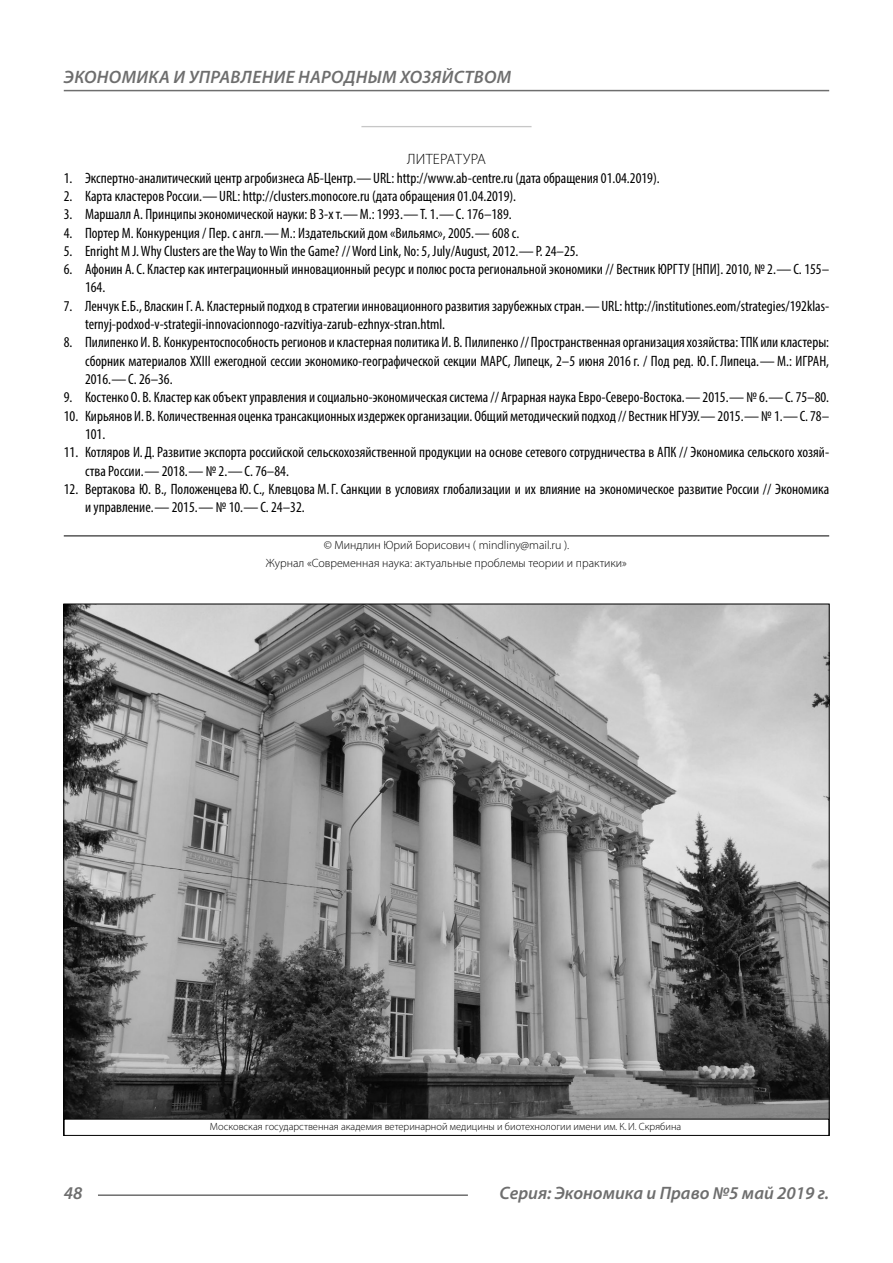
<style>
.page{position:relative;width:893px;height:1263px;background:#fff}
.page>*{position:absolute;margin:0;border:0;box-sizing:border-box;transform-origin:0 0}
.t1{font:italic 600 18px "Myriad Pro";color:#6e6e6e}
.t2{font:condensed 15px/18.3px "Myriad Pro";color:#000}
.Literature{font:300 15px "Myriad Pro";letter-spacing:.02em;color:#000}
.Copy{font:300 12px/18.3px "Myriad Pro";color:#000;text-align:center}
.Author-doc{font:300 10.5px "Myriad Pro";color:#000}
.s1{color:#fff}
</style>
<div class="page">
<svg style="left:361px;top:126px;width:170px;height:6px"></svg>
<hr style="left:64px;top:535px;width:765px;height:1px;background:#000">
<hr style="left:98px;top:1194px;width:370px;height:2px;background:#6e6e6e">
<hr style="left:64px;top:90px;width:765px;height:1px;background:#6e6e6e">
<img style="left:65px;top:606px;width:763px;height:513px">
<div style="left:64px;top:1119px;width:765px;height:17px;border:1px solid #000"></div>
<p class="t1" style="left:64px;top:66px;width:24px">Экономика</p>
<p class="t1" style="left:174px;top:66px;width:37px">и управление</p>
<p class="t1" style="left:298px;top:66px;width:13px">народн</p>
<p class="t1" style="left:368px;top:66px;width:44px">ым хозя</p>
<p class="t1" style="left:442px;top:66px;width:25px">йством</p>
<p class="Literature" style="left:407px;top:150px;width:80px">ЛИТЕРАТУРА</p>
<p class="t2" style="left:64px;top:168px;width:597px">1. Экспертно-аналитический центр агробизнеса АБ-Центр.—URL: http://www.ab-centre.ru (дата обращения 01.04.2019).</p>
<p class="t2" style="left:64px;top:187px;width:454px">2. Карта кластеров России.—URL: http://clusters.monocore.ru (дата обращения 01.04.2019).</p>
<p class="t2" style="left:64px;top:205px;width:449px">3. Маршалл А. Принципы экономической науки: В 3-х т.—М.: 1993.—Т. 1.—С. 176–189.</p>
<p class="t2" style="left:64px;top:223px;width:457px">4. Портер М. Конкуренция / Пер. с англ.—М.: Издательский дом «Вильямс», 2005.— 608 с.</p>
<p class="t2" style="left:64px;top:242px;width:516px">5. Enright M J.Why Clusters are the Way to Win the Game? // Word Link, No: 5, July/August, 2012.—Р. 24–25.</p>
<p class="t2" style="left:85px;top:260px;width:746px;text-indent:-21px">6. Афонин А.С. Кластер как интеграционный инновационный ресурс и полюс роста региональной экономики // Вестник ЮРГТУ [НПИ]. 2010, № 2.—С. 155–<br>164.</p>
<p class="t2" style="left:85px;top:296px;width:746px;text-indent:-21px">7. Ленчук Е.Б., Власкин Г. А. Кластерный подход в стратегии инновационного развития зарубежных стран.—URL: http://institutiones.eom/strategies/192klas&shy;ternyj-podxod-v-strategii-innovacionnogo-razvitiya-zarub-ezhnyx-stran.html.</p>
<p class="t2" style="left:85px;top:333px;width:746px;text-align:justify;text-indent:-21px">8. Пилипенко И. В. Конкурентоспособность регионов и кластерная политика И. В. Пилипенко // Пространственная организация хозяйства: ТПК или кластеры: сборник материалов XXIII ежегодной сессии экономико-географической секции МАРС, Липецк, 2–5 июня 2016г. / Под ред. Ю.Г. Липеца.— М.: ИГРАН, 2016.—С. 26–36.</p>
<p class="t2" style="left:64px;top:388px;width:767px">9. Костенко О. В. Кластер как объект управления и социально-экономическая система // Аграрная наука Евро-Северо-Востока.— 2015.— № 6.—С. 75–80.</p>
<p class="t2" style="left:85px;top:406px;width:746px;text-indent:-21px">10. Кирьянов И. В. Количественная оценка трансакционных издержек организации. Общий методический подход // Вестник НГУЭУ.— 2015.— № 1.—С. 78–<br>101.</p>
<p class="t2" style="left:85px;top:443px;width:746px;text-indent:-21px">11. Котляров И. Д. Развитие экспорта российской сельскохозяйственной продукции на основе сетевого сотрудничества в АПК // Экономика сельского хозяй&shy;ства России.— 2018.— № 2.—С. 76–84.</p>
<p class="t2" style="left:85px;top:480px;width:746px;text-indent:-21px">12. Вертакова Ю. В., Положенцева Ю.С., Клевцова М.Г. Санкции в условиях глобализации и их влияние на экономическое развитие России // Экономика и управление.— 2015.— № 10.—С. 24–32.</p>
<p class="Copy" style="left:266px;top:536px;width:363px">© Миндлин Юрий Борисович ( mindliny@mail.ru ).<br>Журнал «Современная наука: актуальные проблемы теории и практики»</p>
<p class="Author-doc" style="left:210px;top:1120px;width:475px">Московская государственная академия ветеринарной медицины и биотехнологии имени им. К.И. Скрябина<span class="s1">,</span></p>
<p class="t1" style="left:64px;top:1182px;width:20px">48</p>
<p class="t1" style="left:500px;top:1182px;width:331px">Серия: Экономика и Право №5 май 2019 г.</p>
</div>
